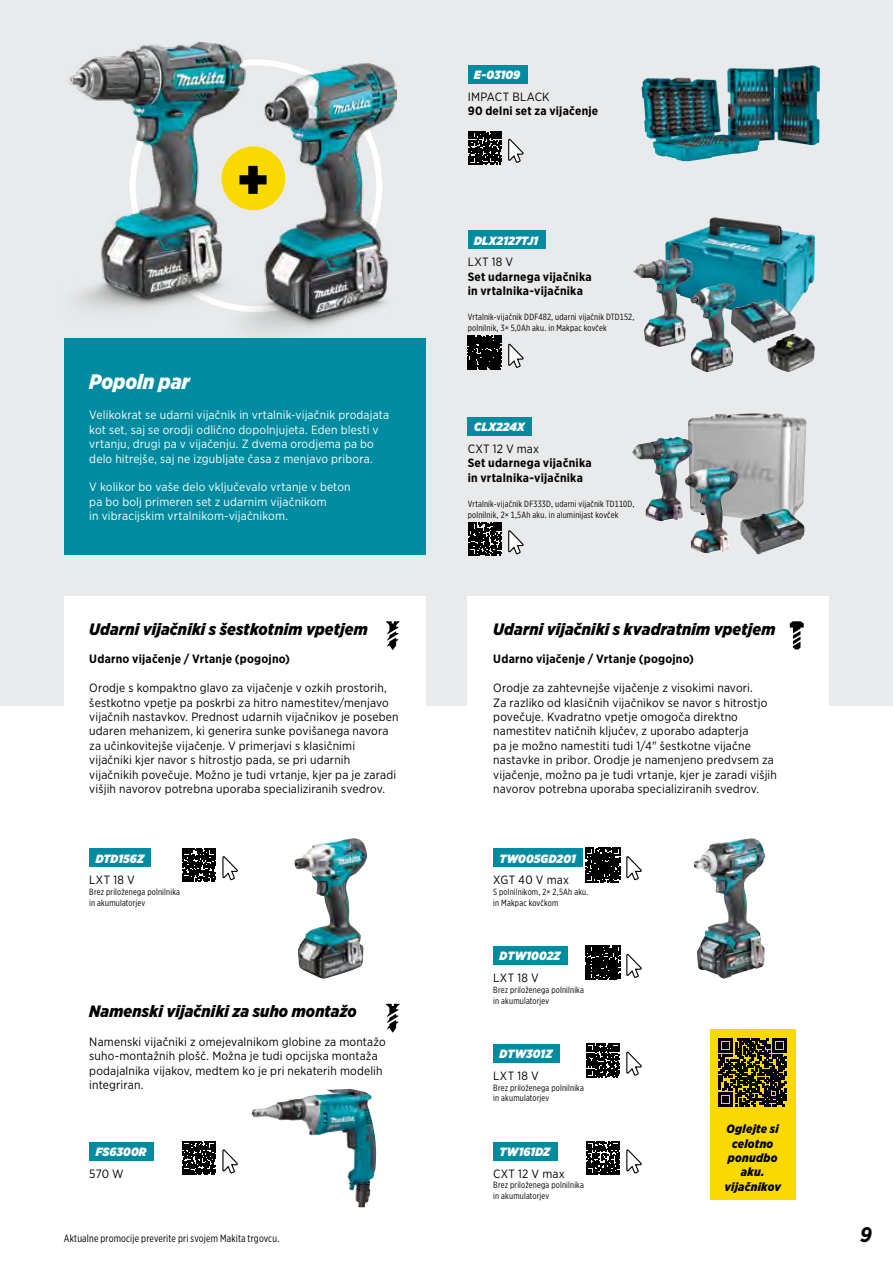
<style>
.page{position:relative;width:893px;height:1263px;background:#fff}
.page>*{position:absolute;margin:0;border:0;box-sizing:border-box;transform-origin:0 0}
.t1{font:900 64.5px "Gotham X Narrow";color:#000}
.t2{font:italic 900 21px "Gotham Narrow";letter-spacing:-.005em;color:#fff}
.t3{font:italic 700 21px "Gotham Narrow";color:#000}
.t4{font:italic 900 16.5px "Gotham Narrow";letter-spacing:.01em;color:#000}
.t5{font:12px/14.4px "Gotham Narrow";letter-spacing:.015em;color:#000}
.t6{font:12px/14.4px "Gotham Narrow";letter-spacing:.015em;color:#fff}
.t7{font:700 12px/14.4px "Gotham Narrow";letter-spacing:.02em;color:#000}
.t8{font:italic 900 12px "Gotham Narrow";letter-spacing:.015em;color:#fff}
.t9{font:italic 900 12px/14.4px "Gotham Narrow";letter-spacing:.02em;color:#000;text-align:center}
.t10{font:10.5px "Gotham X Narrow";letter-spacing:.015em;color:#000}
.t11{font:9px/10.8px "Gotham X Narrow";letter-spacing:.02em;color:#000}
</style>
<div class="page">
<div style="left:0;top:0;width:893px;height:706px;background:#e9eaeb"></div>
<div style="left:64px;top:596px;width:361px;height:245px;background:#fff"></div>
<div style="left:468px;top:596px;width:361px;height:245px;background:#fff"></div>
<div style="left:89px;top:848px;width:62px;height:19px;background:#008ba0"></div>
<svg style="left:222px;top:856px;width:16px;height:24px"></svg>
<svg style="left:182px;top:848px;width:34px;height:34px"></svg>
<div style="left:89px;top:1141px;width:65px;height:19px;background:#008ba0"></div>
<svg style="left:222px;top:1150px;width:16px;height:23px"></svg>
<svg style="left:182px;top:1141px;width:34px;height:34px"></svg>
<div style="left:493px;top:1044px;width:67px;height:19px;background:#008ba0"></div>
<svg style="left:626px;top:1052px;width:15px;height:23px"></svg>
<svg style="left:586px;top:1044px;width:34px;height:33px"></svg>
<div style="left:493px;top:946px;width:75px;height:19px;background:#008ba0"></div>
<svg style="left:626px;top:954px;width:15px;height:23px"></svg>
<svg style="left:586px;top:945px;width:34px;height:35px"></svg>
<div style="left:493px;top:848px;width:90px;height:19px;background:#008ba0"></div>
<svg style="left:626px;top:856px;width:15px;height:24px"></svg>
<svg style="left:586px;top:848px;width:34px;height:34px"></svg>
<div style="left:493px;top:1141px;width:64px;height:19px;background:#008ba0"></div>
<svg style="left:626px;top:1150px;width:15px;height:23px"></svg>
<svg style="left:586px;top:1141px;width:34px;height:34px"></svg>
<div style="left:468px;top:230px;width:77px;height:19px;background:#008ba0"></div>
<svg style="left:508px;top:344px;width:15px;height:23px"></svg>
<svg style="left:468px;top:335px;width:34px;height:35px"></svg>
<div style="left:468px;top:417px;width:64px;height:19px;background:#008ba0"></div>
<svg style="left:508px;top:530px;width:15px;height:24px"></svg>
<svg style="left:468px;top:522px;width:33px;height:34px"></svg>
<svg style="left:386px;top:1004px;width:13px;height:29px"></svg>
<svg style="left:386px;top:621px;width:13px;height:29px"></svg>
<img style="left:694px;top:838px;width:58px;height:140px">
<img style="left:249px;top:64px;width:147px;height:269px">
<img style="left:68px;top:43px;width:181px;height:286px">
<img style="left:665px;top:217px;width:150px;height:109px">
<img style="left:633px;top:258px;width:44px;height:73px">
<img style="left:691px;top:284px;width:42px;height:88px">
<img style="left:731px;top:299px;width:41px;height:16px">
<img style="left:767px;top:334px;width:48px;height:38px">
<img style="left:688px;top:413px;width:118px;height:105px">
<img style="left:632px;top:437px;width:60px;height:84px">
<img style="left:685px;top:467px;width:53px;height:86px">
<img style="left:740px;top:509px;width:64px;height:45px">
<div style="left:468px;top:65px;width:60px;height:19px;background:#008ba0"></div>
<svg style="left:508px;top:139px;width:15px;height:23px"></svg>
<svg style="left:468px;top:131px;width:33px;height:33px"></svg>
<img style="left:641px;top:65px;width:172px;height:83px">
<img style="left:294px;top:838px;width:59px;height:140px">
<img style="left:252px;top:1089px;width:97px;height:60px">
<div style="left:64px;top:338px;width:361px;height:216px;background:#008ba0"></div>
<div style="left:221px;top:146px;width:64px;height:64px;background:#fad900;border-radius:50%"></div>
<div style="left:710px;top:1030px;width:85px;height:85px;background:#fad900"></div>
<svg style="left:718px;top:1038px;width:69px;height:69px"></svg>
<div style="left:710px;top:1115px;width:85px;height:84px;background:#fad900"></div>
<svg style="left:790px;top:621px;width:14px;height:28px"></svg>
<h1 class="t1" style="left:237px;top:139px;width:33px">+</h1>
<h2 class="t2" style="left:89px;top:368px;width:102px">Popoln par</h2>
<p class="t6" style="left:89px;top:408px;width:301px">Velikokrat se udarni vijačnik in vrtalnik-vijačnik prodajata kot set, saj se orodji odlično dopolnjujeta. Eden blesti v vrtanju, drugi pa v vijačenju. Z dvema orodjema pa bo delo hitrejše, saj ne izgubljate časa z menjavo pribora.</p>
<p class="t6" style="left:89px;top:480px;width:263px">V kolikor bo vaše delo vključevalo vrtanje v beton pa bo bolj primeren set z udarnim vijačnikom<br>in vibracijskim vrtalnikom-vijačnikom.</p>
<h3 class="t4" style="left:89px;top:618px;width:280px">Udarni vijačniki s šestkotnim vpetjem</h3>
<p class="t7" style="left:89px;top:652px;width:202px">Udarno vijačenje / Vrtanje (pogojno)</p>
<p class="t5" style="left:89px;top:680px;width:311px">Orodje s kompaktno glavo za vijačenje v ozkih prostorih, šestkotno vpetje pa poskrbi za hitro namestitev/menjavo vijačnih nastavkov. Prednost udarnih vijačnikov je poseben udaren mehanizem, ki generira sunke povišanega navora za učinkovitejše vijačenje. V primerjavi s klasičnimi vijačniki kjer navor s hitrostjo pada, se pri udarnih vijačnikih povečuje. Možno je tudi vrtanje, kjer pa je zaradi višjih navorov potrebna uporaba specializiranih svedrov.</p>
<p class="t8" style="left:96px;top:850px;width:50px">DTD156Z</p>
<p class="t5" style="left:89px;top:873px;width:47px">LXT 18 V</p>
<p class="t11" style="left:89px;top:886px;width:92px">Brez priloženega polnilnika in akumulatorjev</p>
<h3 class="t4" style="left:89px;top:1000px;width:269px">Namenski vijačniki za suho montažo</h3>
<p class="t5" style="left:89px;top:1034px;width:298px">Namenski vijačniki z omejevalnikom globine za montažo suho-montažnih plošč. Možna je tudi opcijska montaža podajalnika vijakov, medtem ko je pri nekaterih modelih integriran.</p>
<p class="t8" style="left:96px;top:1143px;width:52px">FS6300R</p>
<p class="t5" style="left:89px;top:1166px;width:36px">570 W</p>
<p class="t10" style="left:64px;top:1232px;width:217px">Aktualne promocije preverite pri svojem Makita trgovcu.</p>
<p class="t8" style="left:474px;top:67px;width:48px">E-03109</p>
<p class="t5" style="left:468px;top:89px;width:83px">IMPACT BLACK</p>
<p class="t7" style="left:468px;top:104px;width:132px">90 delni set za vijačenje</p>
<p class="t8" style="left:474px;top:232px;width:65px">DLX2127TJ1</p>
<p class="t5" style="left:468px;top:255px;width:47px">LXT 18 V</p>
<p class="t7" style="left:468px;top:269px;width:125px">Set udarnega vijačnika in vrtalnika-vijačnika</p>
<p class="t11" style="left:468px;top:312px;width:168px">Vrtalnik-vijačnik DDF482, udarni vijačnik DTD152, polnilnik, 3× 5,0Ah aku. in Makpac kovček</p>
<p class="t8" style="left:474px;top:419px;width:52px">CLX224X</p>
<p class="t5" style="left:468px;top:441px;width:73px">CXT 12 V max</p>
<p class="t7" style="left:468px;top:456px;width:125px">Set udarnega vijačnika in vrtalnika-vijačnika</p>
<p class="t11" style="left:468px;top:498px;width:168px">Vrtalnik-vijačnik DF333D, udarni vijačnik TD110D, polnilnik, 2× 1,5Ah aku. in aluminijast kovček</p>
<h3 class="t4" style="left:493px;top:618px;width:284px">Udarni vijačniki s kvadratnim vpetjem</h3>
<p class="t7" style="left:493px;top:652px;width:202px">Udarno vijačenje / Vrtanje (pogojno)</p>
<p class="t5" style="left:493px;top:680px;width:285px">Orodje za zahtevnejše vijačenje z visokimi navori.<br>Za razliko od klasičnih vijačnikov se navor s hitrostjo povečuje. Kvadratno vpetje omogoča direktno namestitev natičnih ključev, z uporabo adapterja<br>pa je možno namestiti tudi 1/4" šestkotne vijačne nastavke in pribor. Orodje je namenjeno predvsem za vijačenje, možno pa je tudi vrtanje, kjer je zaradi višjih navorov potrebna uporaba specializiranih svedrov.</p>
<p class="t8" style="left:500px;top:850px;width:78px">TW005GD201</p>
<p class="t5" style="left:493px;top:873px;width:77px">XGT 40 V max</p>
<p class="t11" style="left:493px;top:886px;width:97px">S polnilnikom, 2× 2,5Ah aku. in Makpac kovčkom</p>
<p class="t8" style="left:500px;top:948px;width:62px">DTW1002Z</p>
<p class="t5" style="left:493px;top:970px;width:47px">LXT 18 V</p>
<p class="t11" style="left:493px;top:984px;width:92px">Brez priloženega polnilnika in akumulatorjev</p>
<p class="t8" style="left:500px;top:1046px;width:54px">DTW301Z</p>
<p class="t5" style="left:493px;top:1068px;width:47px">LXT 18 V</p>
<p class="t11" style="left:493px;top:1082px;width:92px">Brez priloženega polnilnika in akumulatorjev</p>
<p class="t8" style="left:500px;top:1143px;width:52px">TW161DZ</p>
<p class="t5" style="left:493px;top:1166px;width:73px">CXT 12 V max</p>
<p class="t11" style="left:493px;top:1180px;width:92px">Brez priloženega polnilnika in akumulatorjev</p>
<p class="t9" style="left:724px;top:1121px;width:58px">Oglejte si celotno ponudbo aku. vijačnikov</p>
<h2 class="t3" style="left:860px;top:1221px;width:13px">9</h2>
</div>
